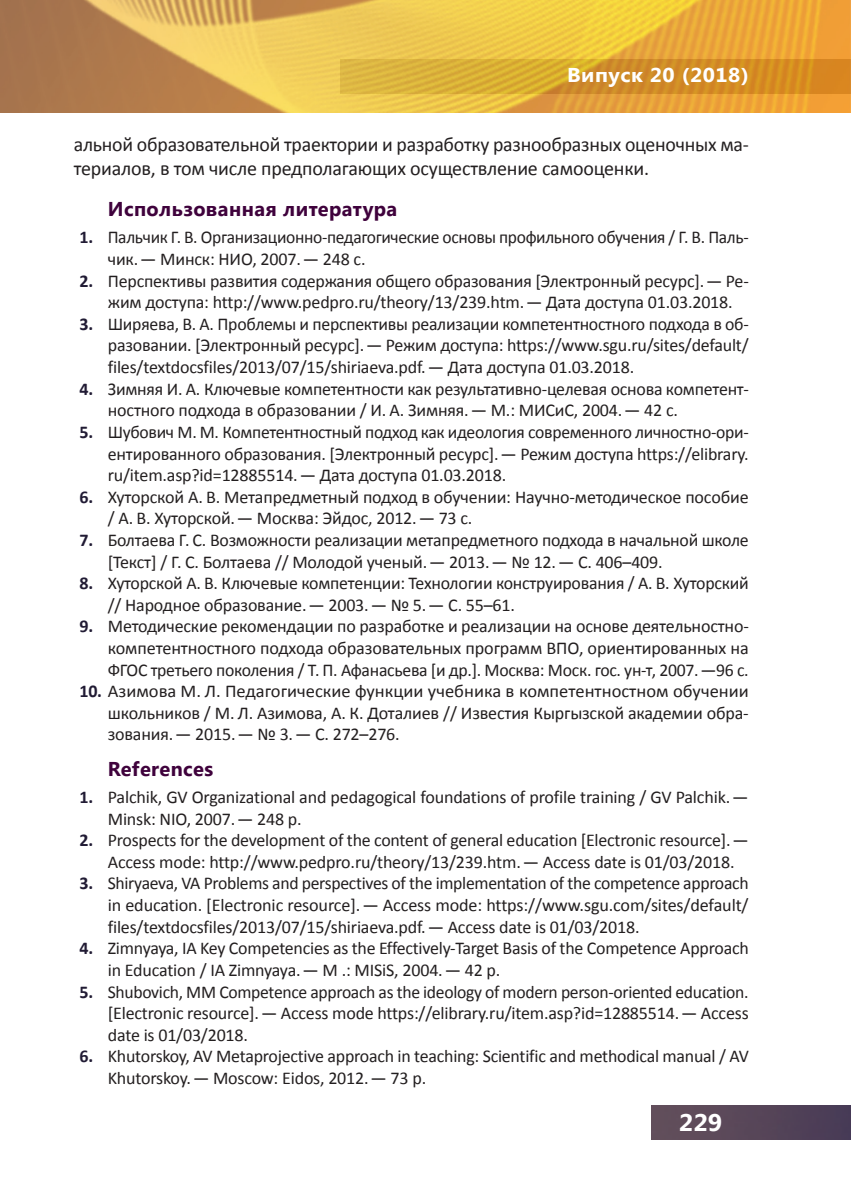
<style>
.page{position:relative;width:851px;height:1191px;background:#fff}
.page>*{position:absolute;margin:0;border:0;box-sizing:border-box;transform-origin:0 0}
.t1{font:700 24px "Segoe UI";color:#fff;scale:1.05 1}
.t2{font:20px/24px "Calibri";letter-spacing:-.015em;color:#231f20}
.t3{font:700 20px "Segoe UI";letter-spacing:.02em;color:#3f023c}
.t4{font:700 20px "Segoe UI";letter-spacing:.025em;color:#fff;scale:1.06 1}
.t5{font:18px/21.6px "Calibri";letter-spacing:-.01em;color:#231f20}
.s1{font-weight:700;color:#211b34}
</style>
<div class="page">
<img style="left:651px;top:1106px;width:199px;height:34px">
<img style="left:0;top:0;width:850px;height:113px">
<p class="t4" style="left:567px;top:61px;width:173px">Випуск 20 (2018)</p>
<p class="t2" style="left:74px;top:132px;width:676px">альной образовательной траектории и разработку разнообразных оценочных ма&shy;териалов, в том числе предполагающих осуществление самооценки.</p>
<p class="t3" style="left:108px;top:195px;width:291px">Использованная литература</p>
<p class="t5" style="left:108px;top:227px;width:642px;text-indent:-28px"><span class="s1">1.</span> Пальчик Г. В. Организационно-педагогические основы профильного обучения / Г. В. Паль&shy;чик. — Минск: НИО, 2007. — 248 с.</p>
<p class="t5" style="left:108px;top:270px;width:642px;text-indent:-28px"><span class="s1">2.</span> Перспективы развития содержания общего образования [Электронный ресурс]. — Ре&shy;жим доступа: http://www.pedpro.ru/theory/13/239.htm. — Дата доступа 01.03.2018.</p>
<p class="t5" style="left:108px;top:313px;width:642px;text-align:justify;text-indent:-28px"><span class="s1">3.</span> Ширяева, В. А. Проблемы и перспективы реализации компетентностного подхода в об&shy;разовании. [Электронный ресурс]. — Режим доступа: https://www.sgu.ru/sites/default/ files/textdocsfiles/2013/07/15/shiriaeva.pdf. — Дата доступа 01.03.2018.</p>
<p class="t5" style="left:108px;top:378px;width:642px;text-indent:-28px"><span class="s1">4.</span> Зимняя И. А. Ключевые компетентности как результативно-целевая основа компетент&shy;ностного подхода в образовании / И. А. Зимняя. — М.: МИСиС, 2004. — 42 с.</p>
<p class="t5" style="left:108px;top:421px;width:642px;text-align:justify;text-indent:-28px"><span class="s1">5.</span> Шубович М. М. Компетентностный подход как идеология современного личностно-ори&shy;ентированного образования. [Электронный ресурс]. — Режим доступа https://elibrary. ru/item.asp?id=12885514. — Дата доступа 01.03.2018.</p>
<p class="t5" style="left:108px;top:486px;width:642px;text-indent:-28px"><span class="s1">6.</span> Хуторской А. В. Метапредметный подход в обучении: Научно-методическое пособие / А. В. Хуторской. — Москва: Эйдос, 2012. — 73 с.</p>
<p class="t5" style="left:108px;top:529px;width:642px;text-indent:-28px"><span class="s1">7.</span> Болтаева Г. С. Возможности реализации метапредметного подхода в начальной школе [Текст] / Г. С. Болтаева // Молодой ученый. — 2013. — № 12. — С. 406–409.</p>
<p class="t5" style="left:108px;top:572px;width:642px;text-indent:-28px"><span class="s1">8.</span> Хуторской А. В. Ключевые компетенции: Технологии конструирования / А. В. Хуторский // Народное образование. — 2003. — № 5. — С. 55–61.</p>
<p class="t5" style="left:108px;top:615px;width:642px;text-align:justify;text-indent:-28px"><span class="s1">9.</span> Методические рекомендации по разработке и реализации на основе деятельностно&shy;компетентностного подхода образовательных программ ВПО, ориентированных на ФГОС третьего поколения / Т. П. Афанасьева [и др.]. Москва: Моск. гос. ун-т, 2007. —96 с.</p>
<p class="t5" style="left:108px;top:680px;width:642px;text-align:justify;text-indent:-28px"><span class="s1">10.</span> Азимова М. Л. Педагогические функции учебника в компетентностном обучении школьников / М. Л. Азимова, А. К. Доталиев // Известия Кыргызской академии обра&shy;зования. — 2015. — № 3. — С. 272–276.</p>
<p class="t3" style="left:108px;top:754px;width:107px">References</p>
<p class="t5" style="left:108px;top:786px;width:642px;text-indent:-28px"><span class="s1">1.</span> Palchik, GV Organizational and pedagogical foundations of profile training / GV Palchik. —<br>Minsk: NIO, 2007. — 248 p.</p>
<p class="t5" style="left:108px;top:829px;width:642px;text-indent:-28px"><span class="s1">2.</span> Prospects for the development of the content of general education [Electronic resource]. —<br>Access mode: http://www.pedpro.ru/theory/13/239.htm. — Access date is 01/03/2018.</p>
<p class="t5" style="left:108px;top:872px;width:642px;text-align:justify;text-indent:-28px"><span class="s1">3.</span> Shiryaeva, VA Problems and perspectives of the implementation of the competence approach in education. [Electronic resource]. — Access mode: https://www.sgu.com/sites/default/ files/textdocsfiles/2013/07/15/shiriaeva.pdf. — Access date is 01/03/2018.</p>
<p class="t5" style="left:108px;top:937px;width:642px;text-indent:-28px"><span class="s1">4.</span> Zimnyaya, IA Key Competencies as the Effectively-Target Basis of the Competence Approach in Education / IA Zimnyaya. — M .: MISiS, 2004. — 42 p.</p>
<p class="t5" style="left:108px;top:980px;width:642px;text-align:justify;text-indent:-28px"><span class="s1">5.</span> Shubovich, MM Competence approach as the ideology of modern person-oriented education. [Electronic resource]. — Access mode https://elibrary.ru/item.asp?id=12885514. — Access date is 01/03/2018.</p>
<p class="t5" style="left:108px;top:1045px;width:642px;text-indent:-28px"><span class="s1">6.</span> Khutorskoy, AV Metaprojective approach in teaching: Scientific and methodical manual / AV<br>Khutorskoy. — Moscow: Eidos, 2012. — 73 p.</p>
<h1 class="t1" style="left:678px;top:1105px;width:43px">229</h1>
</div>
